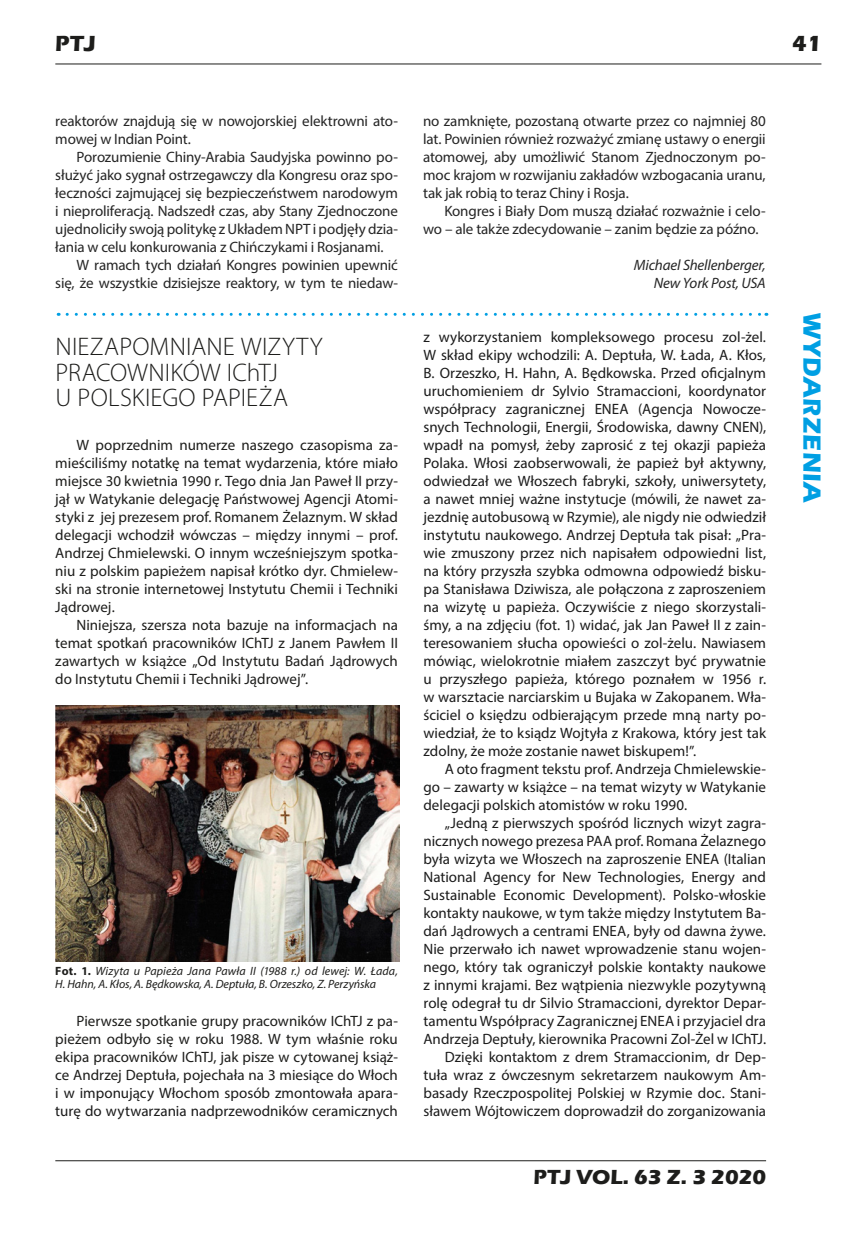
<style>
.page{position:relative;width:864px;height:1246px;background:#fff}
.page>*{position:absolute;margin:0;border:0;box-sizing:border-box;transform-origin:0 0}
.Doniesienia_i_inne{font:300 25.5px/25.5px "Myriad Pro";letter-spacing:.005em;color:#1d1d1b}
.t1{font:700 25.5px "Eras ITC";letter-spacing:.02em;color:#009fe3}
.t2{font:700 22.5px "Eras ITC";color:#1d1d1b}
.t3{font:700 21px "Eras ITC";color:#1d1d1b}
.Tekst_glowny{font:15px/18px "Myriad Pro";color:#1b1b1b;text-align:justify}
.Tekst_glowny-2{font:15px/18px "Myriad Pro";color:#1d1d1b;text-align:justify}
.Tekst_glowny-3{font:15px/18px "Myriad Pro";letter-spacing:-.01em;color:#252525}
.Tekst_glowny-4{font:italic 15px "Myriad Pro";letter-spacing:-.01em;color:#252525}
.Figure{font:italic 12px/13.5px "Myriad Pro";letter-spacing:.005em;color:#1d1d1b}
.s1{font-weight:700;font-style:normal}
.s2{color:#1b1b1b}
</style>
<div class="page">
<hr style="left:55px;top:64px;width:766px;height:1px;background:#1d1d1b">
<hr style="left:55px;top:1160px;width:710px;height:1px;background:#1d1d1b">
<img style="left:55px;top:705px;width:344px;height:256px">
<svg style="left:67px;top:313px;width:699px;height:3px"></svg>
<h2 class="t2" style="left:55px;top:31px;width:42px">PTJ</h2>
<h2 class="t2" style="left:791px;top:31px;width:31px">41</h2>
<p class="Tekst_glowny-3" style="left:55px;top:112px;width:344px">reaktorów znajdują się w nowojorskiej elektrowni ato&shy;mowej w Indian Point.</p>
<p class="Tekst_glowny-3" style="left:55px;top:148px;width:344px;text-align:justify;text-indent:21px">Porozumienie Chiny-Arabia Saudyjska powinno po&shy;służyć jako sygnał ostrzegawczy dla Kongresu oraz spo&shy;łeczności zajmującej się bezpieczeństwem narodowym i nieproliferacją. Nadszedł czas, aby Stany Zjednoczone ujednoliciły swoją politykę z Układem NPT i podjęły dzia&shy;łania w celu konkurowania z Chińczykami i Rosjanami.</p>
<p class="Tekst_glowny-3" style="left:55px;top:256px;width:344px;text-align:right">W ramach tych działań Kongres powinien upewnić się, że wszystkie dzisiejsze reaktory, w tym te niedaw-</p>
<p class="Doniesienia_i_inne" style="left:56px;top:334px;width:268px">NIEZAPOMNIANE WIZYTY<br>PRACOWNIKÓW IChTJ<br>U POLSKIEGO PAPIEŻA</p>
<p class="Tekst_glowny-2" style="left:55px;top:436px;width:344px;text-indent:21px">W poprzednim numerze naszego czasopisma za&shy;mieściliśmy notatkę na temat wydarzenia, które miało miejsce 30 kwietnia 1990 r. Tego dnia Jan Paweł II przy&shy;jął w Watykanie delegację Państwowej Agencji Atomi&shy;styki z jej prezesem prof. Romanem Żelaznym. W skład delegacji wchodził wówczas – między innymi – prof.<br>Andrzej Chmielewski. O innym wcześniejszym spotka&shy;niu z polskim papieżem napisał krótko dyr. Chmielew&shy;ski na stronie internetowej Instytutu Chemii i Techniki Jądrowej.</p>
<p class="Tekst_glowny-2" style="left:55px;top:616px;width:344px;text-indent:21px">Niniejsza, szersza nota bazuje na informacjach na temat spotkań pracowników IChTJ z Janem Pawłem II zawartych w książce „Od Instytutu Badań Jądrowych do Instytutu Chemii i Techniki Jądrowej”.</p>
<p class="Figure" style="left:55px;top:964px;width:344px"><span class="s1">Fot. 1.</span> Wizyta u Papieża Jana Pawła II (1988 r.) od lewej: W. Łada,<br>H. Hahn, A. Kłos, A. Będkowska, A. Deptuła, B. Orzeszko, Z. Perzyńska</p>
<p class="Tekst_glowny-2" style="left:55px;top:1012px;width:344px;text-indent:21px">Pierwsze spotkanie grupy pracowników IChTJ z pa&shy;pieżem odbyło się w roku 1988. W tym właśnie roku ekipa pracowników IChTJ, jak pisze w cytowanej książ&shy;ce Andrzej Deptuła, pojechała na 3 miesiące do Włoch <span class="s2">i w imponujący Włochom sposób zmontowała apara&shy;turę do wytwarzania nadprzewodników ceramicznych</span></p>
<p class="Tekst_glowny-3" style="left:423px;top:112px;width:344px;text-align:justify">no zamknięte, pozostaną otwarte przez co najmniej 80 lat. Powinien również rozważyć zmianę ustawy o energii atomowej, aby umożliwić Stanom Zjednoczonym po&shy;moc krajom w rozwijaniu zakładów wzbogacania uranu, tak jak robią to teraz Chiny i Rosja.</p>
<p class="Tekst_glowny-3" style="left:423px;top:202px;width:344px;text-indent:21px">Kongres i Biały Dom muszą działać rozważnie i celo&shy;wo – ale także zdecydowanie – zanim będzie za późno.</p>
<p class="Tekst_glowny-4" style="left:633px;top:256px;width:133px">Michael Shellenberger,</p>
<p class="Tekst_glowny-4" style="left:653px;top:274px;width:113px">New York Post, USA</p>
<p class="Tekst_glowny" style="left:423px;top:328px;width:344px">z wykorzystaniem kompleksowego procesu zol-żel.<br>W skład ekipy wchodzili: A. Deptuła, W. Łada, A. Kłos, B. Orzeszko, H. Hahn, A. Będkowska. Przed oficjalnym uruchomieniem dr Sylvio Stramaccioni, koordynator współpracy zagranicznej ENEA (Agencja Nowocze&shy;snych Technologii, Energii, Środowiska, dawny CNEN), wpadł na pomysł, żeby zaprosić z tej okazji papieża Polaka. Włosi zaobserwowali, że papież był aktywny, odwiedzał we Włoszech fabryki, szkoły, uniwersytety, a nawet mniej ważne instytucje (mówili, że nawet za&shy;jezdnię autobusową w Rzymie), ale nigdy nie odwiedził instytutu naukowego. Andrzej Deptuła tak pisał: „Pra&shy;wie zmuszony przez nich napisałem odpowiedni list, na który przyszła szybka odmowna odpowiedź bisku&shy;pa Stanisława Dziwisza, ale połączona z zaproszeniem na wizytę u papieża. Oczywiście z niego skorzystali&shy;śmy, a na zdjęciu (fot. 1) widać, jak Jan Paweł II z zain&shy;teresowaniem słucha opowieści o zol-żelu. Nawiasem mówiąc, wielokrotnie miałem zaszczyt być prywatnie u przyszłego papieża, którego poznałem w 1956 r. w warsztacie narciarskim u Bujaka w Zakopanem. Wła&shy;ściciel o księdzu odbierającym przede mną narty po&shy;wiedział, że to ksiądz Wojtyła z Krakowa, który jest tak zdolny, że może zostanie nawet biskupem!”.</p>
<p class="Tekst_glowny" style="left:423px;top:760px;width:344px;text-indent:21px">A oto fragment tekstu prof. Andrzeja Chmielewskie&shy;go – zawarty w książce – na temat wizyty w Watykanie delegacji polskich atomistów w roku 1990.</p>
<p class="Tekst_glowny" style="left:423px;top:814px;width:344px;text-indent:21px">„Jedną z pierwszych spośród licznych wizyt zagra&shy;nicznych nowego prezesa PAA prof. Romana Żelaznego była wizyta we Włoszech na zaproszenie ENEA (Italian National Agency for New Technologies, Energy and Sustainable Economic Development). Polsko-włoskie kontakty naukowe, w tym także między Instytutem Ba&shy;dań Jądrowych a centrami ENEA, były od dawna żywe.<br>Nie przerwało ich nawet wprowadzenie stanu wojen&shy;nego, który tak ograniczył polskie kontakty naukowe z innymi krajami. Bez wątpienia niezwykle pozytywną rolę odegrał tu dr Silvio Stramaccioni, dyrektor Depar&shy;tamentu Współpracy Zagranicznej ENEA i przyjaciel dra Andrzeja Deptuły, kierownika Pracowni Zol-Żel w IChTJ.</p>
<p class="Tekst_glowny" style="left:423px;top:1048px;width:344px;text-indent:21px">Dzięki kontaktom z drem Stramaccionim, dr Dep&shy;tuła wraz z ówczesnym sekretarzem naukowym Am&shy;basady Rzeczpospolitej Polskiej w Rzymie doc. Stani&shy;sławem Wójtowiczem doprowadził do zorganizowania</p>
<h3 class="t3" style="left:533px;top:1165px;width:234px">PTJ VOL. 63 Z. 3 2020</h3>
<p class="t1" style="left:826px;top:312px;width:194px;rotate:90deg">WYDARZENIA</p>
</div>
